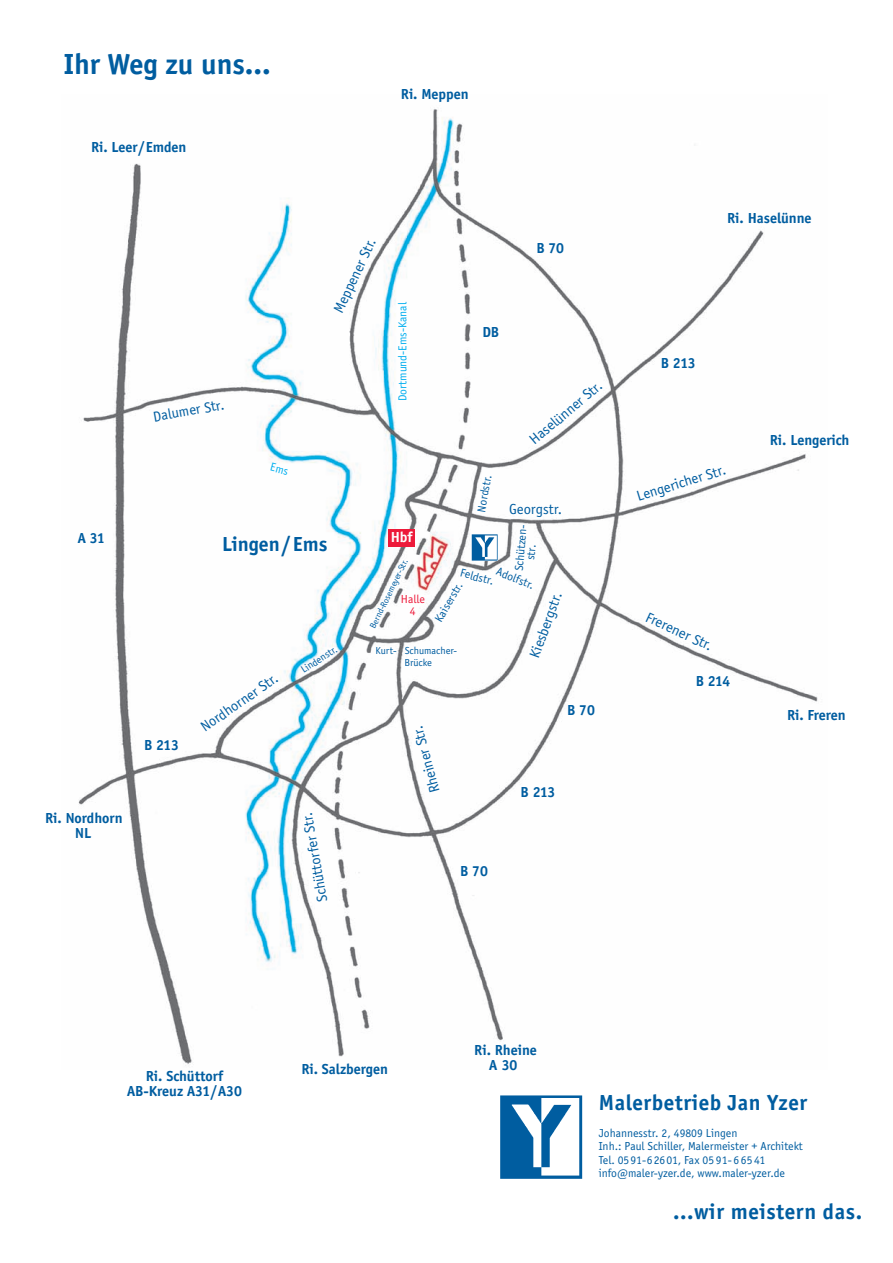
<style>
.page{position:relative;width:893px;height:1263px;background:#fff}
.page>*{position:absolute;margin:0;border:0;box-sizing:border-box;transform-origin:0 0}
.t1{font:700 30px "Officina Sans";color:#005da0}
.t2{font:700 22.5px "Officina Sans";letter-spacing:.025em;color:#005da0}
.t3{font:700 21px "Officina Sans";color:#005da0}
.t4{font:700 15px/15px "Officina Sans";color:#005da0;text-align:center}
.t5{font:15px "Officina Sans";color:#005da0}
.t6{font:700 15px "Officina Sans";color:#fff}
.t7{font:12px/13.5px "Officina Sans";color:#005da0;text-align:center}
.t8{font:12px "Officina Sans";color:#00aeef}
.t9{font:12px/12px "Officina Sans";color:#ed1a3a;text-align:center}
.t10{font:10.5px/12px "Officina Sans";color:#005da0;text-align:center}
.t11{font:9px "Officina Sans";color:#005da0}
</style>
<div class="page">
<img style="left:78px;top:109px;width:740px;height:957px">
<div style="left:388px;top:529px;width:27px;height:17px;background:#ed1a3a"></div>
<img style="left:472px;top:535px;width:25px;height:25px">
<img style="left:500px;top:1095px;width:83px;height:84px">
<svg style="left:271px;top:463px;width:17px;height:12px"></svg>
<p class="t1" style="left:64px;top:52px;width:208px">Ihr Weg zu uns...</p>
<p class="t4" style="left:91px;top:140px;width:97px">Ri. Leer/Emden</p>
<p class="t5" style="left:152px;top:411px;width:73px;rotate:-10deg">Dalumer Str.</p>
<p class="t4" style="left:401px;top:88px;width:69px">Ri. Meppen</p>
<p class="t5" style="left:332px;top:309px;width:82px;rotate:-65deg">Meppener Str.</p>
<p class="t8" style="left:398px;top:401px;width:101px;rotate:-90deg">Dortmund-Ems-Kanal</p>
<p class="t4" style="left:536px;top:241px;width:29px">B 70</p>
<p class="t4" style="left:482px;top:325px;width:19px">DB</p>
<p class="t7" style="left:475px;top:511px;width:39px;rotate:-80deg">Nordstr.</p>
<p class="t5" style="left:528px;top:437px;width:91px;rotate:-40deg">Haselünner Str.</p>
<p class="t5" style="left:509px;top:503px;width:55px">Georgstr.</p>
<p class="t4" style="left:78px;top:532px;width:28px">A 31</p>
<p class="t3" style="left:222px;top:536px;width:107px">Lingen/Ems</p>
<p class="t4" style="left:144px;top:739px;width:36px">B 213</p>
<p class="t5" style="left:199px;top:723px;width:92px;rotate:-35deg">Nordhorner Str.</p>
<p class="t10" style="left:299px;top:666px;width:43px;rotate:-33deg">Lindenstr.</p>
<p class="t4" style="left:45px;top:812px;width:79px">Ri. Nordhorn<br>NL</p>
<p class="t5" style="left:317px;top:903px;width:92px;rotate:-100deg">Schüttorfer Str.</p>
<p class="t7" style="left:514px;top:571px;width:48px;line-height:10.5px;rotate:-85deg">Schützen&shy;str.</p>
<p class="t6" style="left:391px;top:531px;width:23px">Hbf</p>
<p class="t11" style="left:369px;top:626px;width:78px;rotate:-64deg">Bernd-Rosemeyer-Str.</p>
<p class="t7" style="left:499px;top:565px;width:41px;rotate:22deg">Adolfstr.</p>
<p class="t7" style="left:462px;top:567px;width:36px;rotate:15deg">Feldstr.</p>
<p class="t7" style="left:433px;top:618px;width:45px;rotate:-60deg">Kaiserstr.</p>
<p class="t5" style="left:528px;top:655px;width:71px;rotate:-70deg">Kiesbergstr.</p>
<p class="t9" style="left:401px;top:594px;width:25px">Halle<br>4</p>
<p class="t10" style="left:376px;top:645px;width:83px">Kurt- Schumacher-<br>Brücke</p>
<p class="t5" style="left:429px;top:794px;width:70px;rotate:-105deg">Rheiner Str.</p>
<p class="t4" style="left:460px;top:865px;width:29px">B 70</p>
<p class="t4" style="left:567px;top:704px;width:29px">B 70</p>
<p class="t4" style="left:520px;top:785px;width:36px">B 213</p>
<p class="t4" style="left:727px;top:212px;width:86px">Ri. Haselünne</p>
<p class="t4" style="left:661px;top:357px;width:36px">B 213</p>
<p class="t4" style="left:770px;top:434px;width:81px">Ri. Lengerich</p>
<p class="t5" style="left:635px;top:490px;width:94px;rotate:-17deg">Lengericher Str.</p>
<p class="t5" style="left:649px;top:611px;width:73px;rotate:25deg">Frerener Str.</p>
<p class="t4" style="left:696px;top:675px;width:36px">B 214</p>
<p class="t4" style="left:787px;top:708px;width:60px">Ri. Freren</p>
<p class="t4" style="left:127px;top:1069px;width:116px">Ri. Schüttorf<br>AB-Kreuz A31/A30</p>
<p class="t4" style="left:301px;top:1063px;width:88px">Ri. Salzbergen</p>
<p class="t4" style="left:474px;top:1044px;width:64px">Ri. Rheine<br>A 30</p>
<p class="t2" style="left:599px;top:1094px;width:210px">Malerbetrieb Jan Yzer</p>
<p class="t7" style="left:599px;top:1127px;width:205px;text-align:left">Johannesstr. 2, 49809 Lingen<br>Inh.: Paul Schiller, Malermeister + Architekt Tel. 0591-62601, Fax 05 91- 6 65 41 info@maler-yzer.de, www.maler-yzer.de</p>
<p class="t2" style="left:673px;top:1203px;width:191px">...wir meistern das.</p>
</div>
